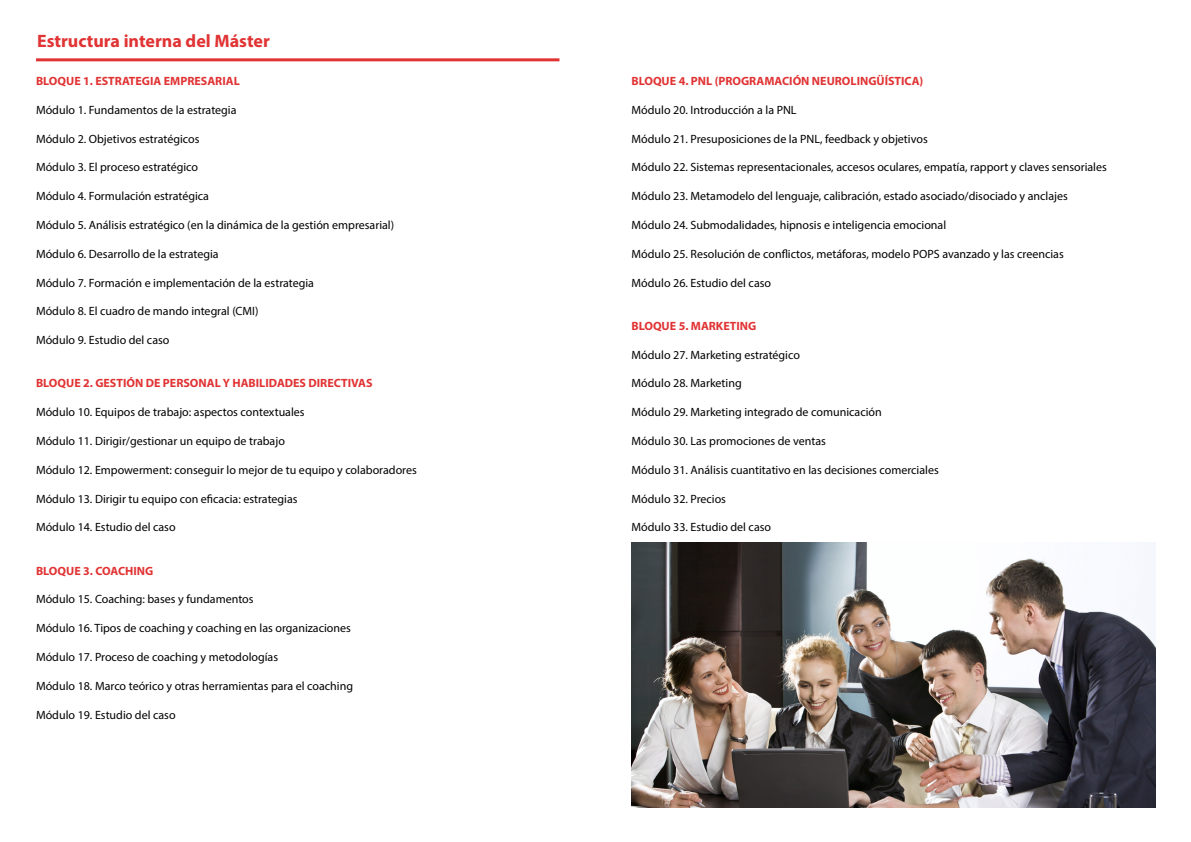
<style>
.page{position:relative;width:1191px;height:842px;background:#fff}
.page>*{position:absolute;margin:0;border:0;box-sizing:border-box;transform-origin:0 0}
.t1{font:700 18px "Myriad Pro";color:#e13334}
.t2{font:12px "Myriad Pro";color:#000}
.t3{font:700 12px "Myriad Pro";color:#e13334}
</style>
<div class="page">
<hr style="left:36px;top:58px;width:523px;height:3px;background:#e13334">
<img style="left:631px;top:543px;width:524px;height:265px">
<h1 class="t1" style="left:37px;top:29px;width:234px">Estructura interna del Máster</h1>
<p class="t3" style="left:36px;top:73px;width:205px">BLOQUE 1. ESTRATEGIA EMPRESARIAL</p>
<p class="t2" style="left:36px;top:102px;width:202px">Módulo 1. Fundamentos de la estrategia</p>
<p class="t2" style="left:36px;top:131px;width:165px">Módulo 2. Objetivos estratégicos</p>
<p class="t2" style="left:36px;top:160px;width:164px">Módulo 3. El proceso estratégico</p>
<p class="t2" style="left:36px;top:189px;width:174px">Módulo 4. Formulación estratégica</p>
<p class="t2" style="left:36px;top:218px;width:360px">Módulo 5. Análisis estratégico (en la dinámica de la gestión empresarial)</p>
<p class="t2" style="left:36px;top:246px;width:184px">Módulo 6. Desarrollo de la estrategia</p>
<p class="t2" style="left:36px;top:275px;width:280px">Módulo 7. Formación e implementación de la estrategia</p>
<p class="t2" style="left:36px;top:304px;width:224px">Módulo 8. El cuadro de mando integral (CMI)</p>
<p class="t2" style="left:36px;top:333px;width:135px">Módulo 9. Estudio del caso</p>
<p class="t3" style="left:36px;top:376px;width:338px">BLOQUE 2. GESTIÓN DE PERSONAL Y HABILIDADES DIRECTIVAS</p>
<p class="t2" style="left:36px;top:405px;width:270px">Módulo 10. Equipos de trabajo: aspectos contextuales</p>
<p class="t2" style="left:36px;top:434px;width:250px">Módulo 11. Dirigir/gestionar un equipo de trabajo</p>
<p class="t2" style="left:36px;top:462px;width:382px">Módulo 12. Empowerment: conseguir lo mejor de tu equipo y colaboradores</p>
<p class="t2" style="left:36px;top:491px;width:263px">Módulo 13. Dirigir tu equipo con eficacia: estrategias</p>
<p class="t2" style="left:36px;top:520px;width:141px">Módulo 14. Estudio del caso</p>
<p class="t3" style="left:36px;top:563px;width:119px">BLOQUE 3. COACHING</p>
<p class="t2" style="left:36px;top:592px;width:219px">Módulo 15. Coaching: bases y fundamentos</p>
<p class="t2" style="left:36px;top:621px;width:316px">Módulo 16. Tipos de coaching y coaching en las organizaciones</p>
<p class="t2" style="left:36px;top:650px;width:243px">Módulo 17. Proceso de coaching y metodologías</p>
<p class="t2" style="left:36px;top:678px;width:319px">Módulo 18. Marco teórico y otras herramientas para el coaching</p>
<p class="t2" style="left:36px;top:707px;width:141px">Módulo 19. Estudio del caso</p>
<p class="t3" style="left:631px;top:73px;width:293px">BLOQUE 4. PNL (PROGRAMACIÓN NEUROLINGÜÍSTICA)</p>
<p class="t2" style="left:631px;top:102px;width:167px">Módulo 20. Introducción a la PNL</p>
<p class="t2" style="left:631px;top:131px;width:298px">Módulo 21. Presuposiciones de la PNL, feedback y objetivos</p>
<p class="t2" style="left:631px;top:160px;width:477px">Módulo 22. Sistemas representacionales, accesos oculares, empatía, rapport y claves sensoriales</p>
<p class="t2" style="left:631px;top:189px;width:438px">Módulo 23. Metamodelo del lenguaje, calibración, estado asociado/disociado y anclajes</p>
<p class="t2" style="left:631px;top:218px;width:316px">Módulo 24. Submodalidades, hipnosis e inteligencia emocional</p>
<p class="t2" style="left:631px;top:246px;width:434px">Módulo 25. Resolución de conflictos, metáforas, modelo POPS avanzado y las creencias</p>
<p class="t2" style="left:631px;top:275px;width:141px">Módulo 26. Estudio del caso</p>
<p class="t3" style="left:631px;top:318px;width:126px">BLOQUE 5. MARKETING</p>
<p class="t2" style="left:631px;top:347px;width:170px">Módulo 27. Marketing estratégico</p>
<p class="t2" style="left:631px;top:376px;width:112px">Módulo 28. Marketing</p>
<p class="t2" style="left:631px;top:405px;width:252px">Módulo 29. Marketing integrado de comunicación</p>
<p class="t2" style="left:631px;top:434px;width:196px">Módulo 30. Las promociones de ventas</p>
<p class="t2" style="left:631px;top:462px;width:309px">Módulo 31. Análisis cuantitativo en las decisiones comerciales</p>
<p class="t2" style="left:631px;top:491px;width:96px">Módulo 32. Precios</p>
<p class="t2" style="left:631px;top:520px;width:141px">Módulo 33. Estudio del caso</p>
</div>
